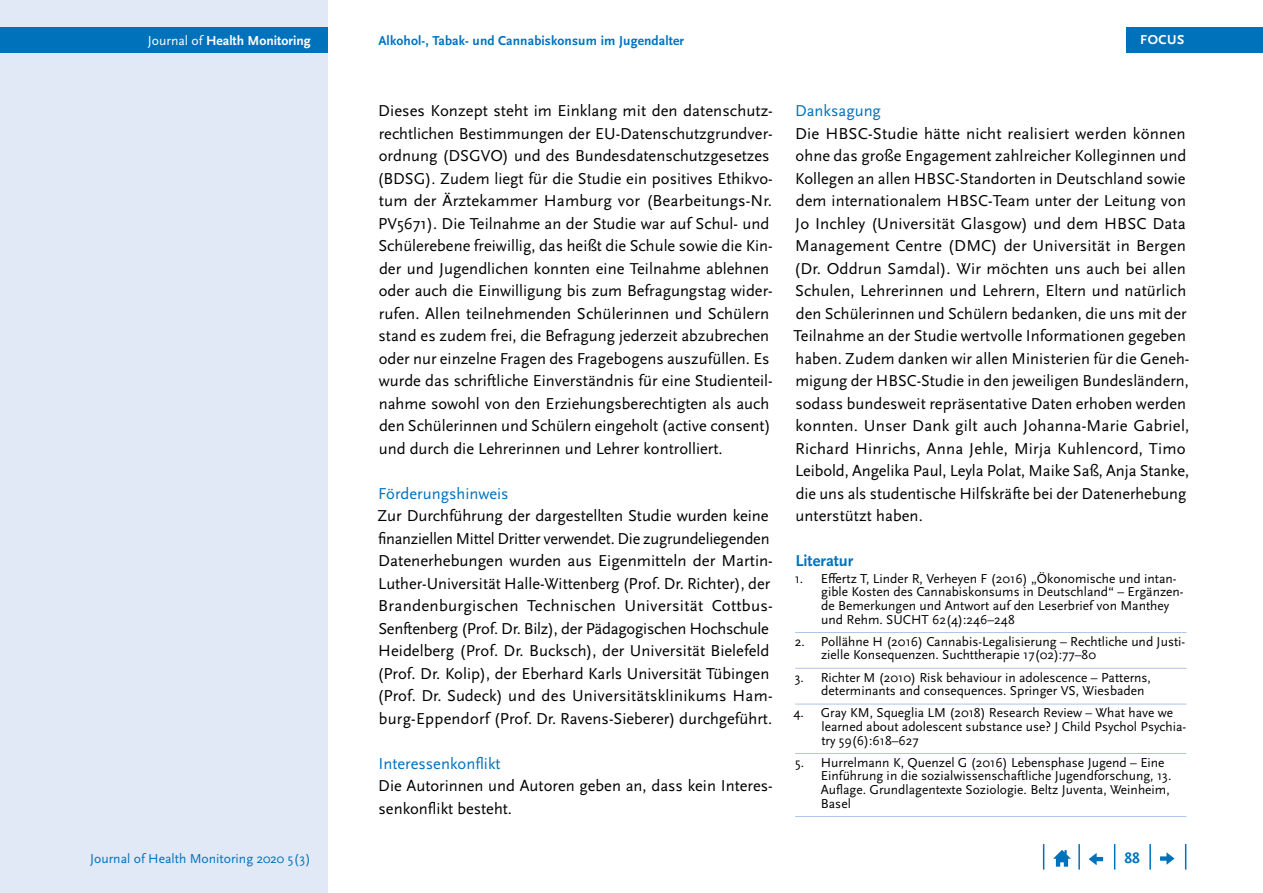
<style>
.page{position:relative;width:1263px;height:893px;background:#fff}
.page>*{position:absolute;margin:0;border:0;box-sizing:border-box;transform-origin:0 0}
.t1{font:16.5px/22.5px "Scala Sans Pro";color:#000}
.t2{font:16.5px "Scala Sans Pro";color:#0072bc}
.t3{font:700 16.5px "Scala Sans Pro";color:#0072bc}
.t4{font:700 15.75px "Scala Sans Pro";color:#0072bc}
.t5{font:13.65px "Scala Sans Pro";color:#0072bc}
.t6{font:700 13.65px "Scala Sans Pro";color:#fff}
.t7{font:13.5px/13.6px "Scala Sans Pro";color:#000}
.t8{font:700 13.5px "Scala Sans Pro";letter-spacing:.01em;color:#0072bc}
.t9{font:700 13.5px "Scala Sans Pro";letter-spacing:.04em;color:#fff}
.s1{font-weight:400}
</style>
<div class="page">
<div style="left:0;top:0;width:327px;height:893px;background:#e1e8f6"></div>
<div style="left:0;top:28px;width:327px;height:25px;background:#0072bc"></div>
<svg style="left:1185px;top:844px;width:1px;height:26px"></svg>
<hr style="left:1149px;top:844px;width:2px;height:26px;background:#0072bc">
<svg style="left:1114px;top:844px;width:1px;height:26px"></svg>
<hr style="left:1078px;top:844px;width:2px;height:26px;background:#0072bc">
<svg style="left:1043px;top:844px;width:1px;height:26px"></svg>
<svg style="left:1053px;top:850px;width:18px;height:17px"></svg>
<svg style="left:1089px;top:853px;width:14px;height:12px"></svg>
<svg style="left:1160px;top:852px;width:14px;height:13px"></svg>
<div style="left:1126px;top:28px;width:137px;height:25px;background:#0072bc"></div>
<hr style="left:795px;top:632px;width:391px;height:1px;background:#afc5e7">
<hr style="left:795px;top:668px;width:391px;height:1px;background:#afc5e7">
<hr style="left:795px;top:704px;width:391px;height:1px;background:#afc5e7">
<hr style="left:795px;top:753px;width:391px;height:1px;background:#afc5e7">
<hr style="left:795px;top:816px;width:391px;height:1px;background:#afc5e7">
<p class="t6" style="left:148px;top:33px;width:164px"><span class="s1">Journal of</span> Health Monitoring</p>
<p class="t8" style="left:378px;top:33px;width:307px">Alkohol-, Tabak- und Cannabiskonsum im Jugendalter</p>
<p class="t9" style="left:1140px;top:32px;width:46px">FOCUS</p>
<p class="t1" style="left:377px;top:99px;width:397px">Dieses Konzept steht im Einklang mit den datenschutz&shy;rechtlichen Bestimmungen der EU-Datenschutzgrundver&shy;ordnung (DSGVO) und des Bundesdatenschutzgesetzes (BDSG). Zudem liegt für die Studie ein positives Ethikvo&shy;tum der Ärztekammer Hamburg vor (Bearbeitungs-Nr.<br>PV5671). Die Teilnahme an der Studie war auf Schul- und Schülerebene freiwillig, das heißt die Schule sowie die Kin&shy;der und Jugendlichen konnten eine Teilnahme ablehnen oder auch die Einwilligung bis zum Befragungstag wider&shy;rufen. Allen teilnehmenden Schülerinnen und Schülern stand es zudem frei, die Befragung jederzeit abzubrechen oder nur einzelne Fragen des Fragebogens auszufüllen. Es wurde das schriftliche Einverständnis für eine Studienteil&shy;nahme sowohl von den Erziehungsberechtigten als auch den Schülerinnen und Schülern eingeholt (active consent) und durch die Lehrerinnen und Lehrer kontrolliert.</p>
<p class="t2" style="left:378px;top:484px;width:132px">Förderungshinweis</p>
<p class="t1" style="left:377px;top:504px;width:397px">Zur Durchführung der dargestellten Studie wurden keine finanziellen Mittel Dritter verwendet. Die zugrundeliegenden Datenerhebungen wurden aus Eigenmitteln der Martin-Luther-Universität Halle-Wittenberg (Prof. Dr. Richter), der Brandenburgischen Technischen Universität Cottbus-Senftenberg (Prof. Dr. Bilz), der Pädagogischen Hochschule Heidelberg (Prof. Dr. Bucksch), der Universität Bielefeld (Prof. Dr. Kolip), der Eberhard Karls Universität Tübingen (Prof. Dr. Sudeck) und des Universitätsklinikums Ham&shy;burg-Eppendorf (Prof. Dr. Ravens-Sieberer) durchgeführt.</p>
<p class="t2" style="left:378px;top:754px;width:124px">Interessenkonflikt</p>
<p class="t1" style="left:378px;top:774px;width:396px">Die Autorinnen und Autoren geben an, dass kein Interes&shy;senkonflikt besteht.</p>
<p class="t2" style="left:795px;top:101px;width:87px">Danksagung</p>
<p class="t1" style="left:794px;top:122px;width:397px">Die HBSC-Studie hätte nicht realisiert werden können ohne das große Engagement zahlreicher Kolleginnen und Kollegen an allen HBSC-Standorten in Deutschland sowie dem internationalem HBSC-Team unter der Leitung von Jo Inchley (Universität Glasgow) und dem HBSC Data Management Centre (DMC) der Universität in Bergen (Dr. Oddrun Samdal). Wir möchten uns auch bei allen Schulen, Lehrerinnen und Lehrern, Eltern und natürlich den Schülerinnen und Schülern bedanken, die uns mit der Teilnahme an der Studie wertvolle Informationen gegeben haben. Zudem danken wir allen Ministerien für die Geneh&shy;migung der HBSC-Studie in den jeweiligen Bundesländern, sodass bundesweit repräsentative Daten erhoben werden konnten. Unser Dank gilt auch Johanna-Marie Gabriel, Richard Hinrichs, Anna Jehle, Mirja Kuhlencord, Timo Leibold, Angelika Paul, Leyla Polat, Maike Saß, Anja Stanke, die uns als studentische Hilfskräfte bei der Datenerhebung unterstützt haben.</p>
<p class="t3" style="left:795px;top:551px;width:60px">Literatur</p>
<p class="t7" style="left:821px;top:571px;width:364px;text-indent:-26px">1. Effertz T, Linder R, Verheyen F (2016) „Ökonomische und intan&shy;gible Kosten des Cannabiskonsums in Deutschland“ – Ergänzen&shy;de Bemerkungen und Antwort auf den Leserbrief von Manthey und Rehm. SUCHT 62(4):246–248</p>
<p class="t7" style="left:821px;top:634px;width:366px;text-indent:-26px">2. Pollähne H (2016) Cannabis-Legalisierung – Rechtliche und Justi&shy;zielle Konsequenzen. Suchttherapie 17(02):77–80</p>
<p class="t7" style="left:821px;top:670px;width:331px;text-indent:-26px">3. Richter M (2010) Risk behaviour in adolescence – Patterns, determinants and consequences. Springer VS, Wiesbaden</p>
<p class="t7" style="left:821px;top:706px;width:366px;text-indent:-28px">4. Gray KM, Squeglia LM (2018) Research Review – What have we learned about adolescent substance use? J Child Psychol Psychia&shy;try 59(6):618–627</p>
<p class="t7" style="left:821px;top:755px;width:352px;text-indent:-26px">5. Hurrelmann K, Quenzel G (2016) Lebensphase Jugend – Eine Einführung in die sozialwissenschaftliche Jugendforschung, 13.<br>Auflage. Grundlagentexte Soziologie. Beltz Juventa, Weinheim, Basel</p>
<p class="t5" style="left:90px;top:850px;width:222px">Journal of Health Monitoring 2020 5(3)</p>
<p class="t4" style="left:1124px;top:849px;width:17px">88</p>
</div>
